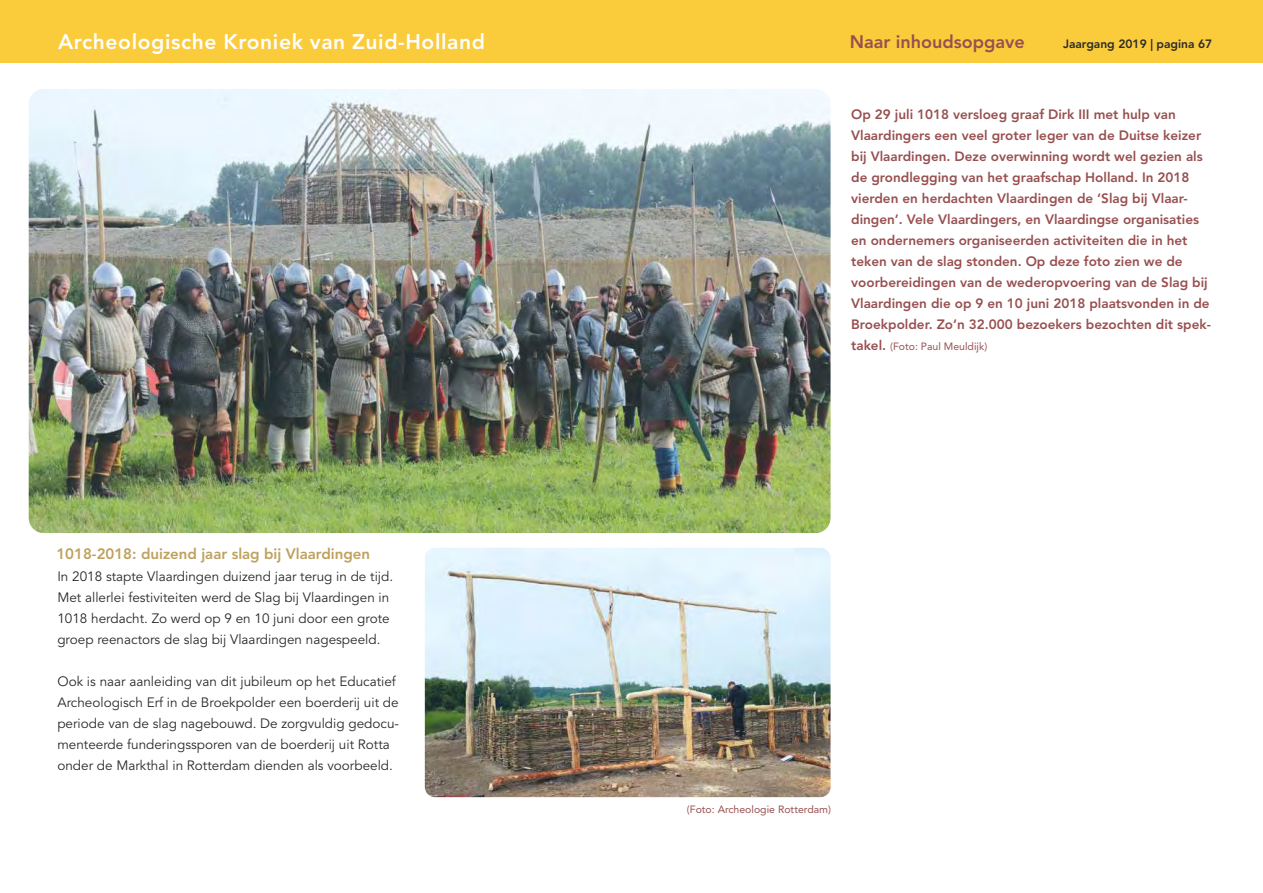
<style>
.page{position:relative;width:1263px;height:893px;background:#fff}
.page>*{position:absolute;margin:0;border:0;box-sizing:border-box;transform-origin:0 0}
.t1{font:800 21px "Avenir";letter-spacing:.03em;color:#fefefe}
.t2{font:800 18px "Avenir LT";color:#984f50}
.t3{font:800 15px "Avenir LT Std";color:#bfa15d}
.t4{font:800 13.5px/21px "Avenir";color:#984f50}
.t5{font:13.5px/21px "Avenir LT";color:#2b2a29}
.t6{font:800 12px "Avenir";color:#2b2a29}
.t7{font:10.5px "Avenir";color:#984f50}
.s1{font-weight:800;font-size:13.5px}
</style>
<div class="page">
<div style="left:0;top:0;width:1263px;height:62px;background:#facc3b"></div>
<img style="left:425px;top:548px;width:405px;height:249px;border-radius:10px">
<img style="left:29px;top:89px;width:801px;height:444px;border-radius:15px">
<h1 class="t1" style="left:58px;top:33px;width:429px">Archeologische Kroniek van Zuid-Holland</h1>
<p class="t6" style="left:1063px;top:39px;width:151px">Jaargang 2019 | pagina 67</p>
<h2 class="t2" style="left:850px;top:35px;width:176px">Naar inhoudsopgave</h2>
<p class="t3" style="left:56px;top:548px;width:315px">1018-2018: duizend jaar slag bij Vlaardingen</p>
<p class="t5" style="left:57px;top:567px;width:337px">In 2018 stapte Vlaardingen duizend jaar terug in de tijd.<br>Met allerlei festiviteiten werd de Slag bij Vlaardingen in 1018 herdacht. Zo werd op 9 en 10 juni door een grote groep reenactors de slag bij Vlaardingen nagespeeld.</p>
<p class="t5" style="left:57px;top:672px;width:343px">Ook is naar aanleiding van dit jubileum op het Educatief Archeologisch Erf in de Broekpolder een boerderij uit de periode van de slag nagebouwd. De zorgvuldig gedocu&shy;menteerde funderingssporen van de boerderij uit Rotta onder de Markthal in Rotterdam dienden als voorbeeld.</p>
<p class="t4" style="left:851px;top:105px;width:361px">Op 29 juli 1018 versloeg graaf Dirk III met hulp van Vlaardingers een veel groter leger van de Duitse keizer bij Vlaardingen. Deze overwinning wordt wel gezien als de grondlegging van het graafschap Holland. In 2018 vierden en herdachten Vlaardingen de ‘Slag bij Vlaar&shy;dingen’. Vele Vlaardingers, en Vlaardingse organisaties en ondernemers organiseerden activiteiten die in het teken van de slag stonden. Op deze foto zien we de voorbereidingen van de wederopvoering van de Slag bij Vlaardingen die op 9 en 10 juni 2018 plaatsvonden in de Broekpolder. Zo’n 32.000 bezoekers bezochten dit spek-</p>
<p class="t7" style="left:851px;top:342px;width:138px"><span class="s1">takel.</span> (Foto: Paul Meuldijk)</p>
<p class="t7" style="left:687px;top:805px;width:146px">(Foto: Archeologie Rotterdam)</p>
</div>
